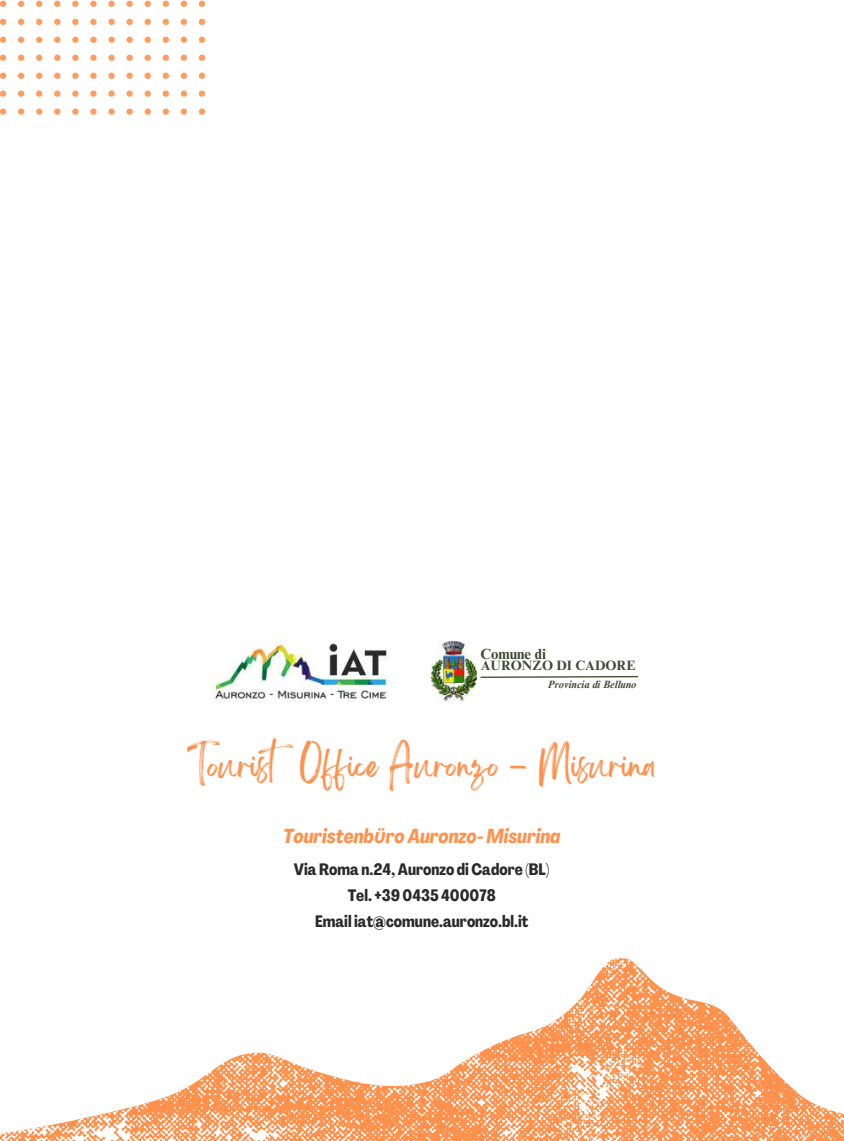
<style>
.page{position:relative;width:844px;height:1141px;background:#fff}
.page>*{position:absolute;margin:0;border:0;box-sizing:border-box;transform-origin:0 0}
.t1{font:29.22px "Brightwall";color:#ff914d}
.t2{font:italic 700 19.95px "Agrandir Tight";color:#ff914d}
.t3{font:700 16.28px/26.2px "Agrandir Tight";color:#2a2a2a;text-align:center}
.t4{font:700 14.7px "Times NRMT Pro";color:#414732}
.t5{font:700 13.47px "Times NRMT Pro";color:#414732}
.t6{font:italic 700 10.5px "Times NRMT Pro";color:#414732}
.s1{font-family:"Noto Sans"}
</style>
<div class="page">
<svg style="left:0;top:958px;width:843px;height:182px"></svg>
<div style="left:199px;top:108px;width:6px;height:7px;background:#ff9d61;border-radius:50%"></div>
<div style="left:181px;top:108px;width:6px;height:7px;background:#ff9d61;border-radius:50%"></div>
<div style="left:163px;top:108px;width:6px;height:7px;background:#ff9d61;border-radius:50%"></div>
<svg style="left:144px;top:108px;width:7px;height:7px"></svg>
<svg style="left:126px;top:108px;width:7px;height:7px"></svg>
<svg style="left:108px;top:108px;width:7px;height:7px"></svg>
<svg style="left:90px;top:108px;width:7px;height:7px"></svg>
<div style="left:199px;top:90px;width:6px;height:7px;background:#ff9d61;border-radius:50%"></div>
<div style="left:181px;top:90px;width:6px;height:7px;background:#ff9d61;border-radius:50%"></div>
<div style="left:163px;top:90px;width:6px;height:7px;background:#ff9d61;border-radius:50%"></div>
<svg style="left:144px;top:90px;width:7px;height:7px"></svg>
<svg style="left:126px;top:90px;width:7px;height:7px"></svg>
<svg style="left:108px;top:90px;width:7px;height:7px"></svg>
<svg style="left:90px;top:90px;width:7px;height:7px"></svg>
<svg style="left:199px;top:73px;width:6px;height:6px"></svg>
<svg style="left:181px;top:73px;width:6px;height:6px"></svg>
<svg style="left:163px;top:73px;width:6px;height:6px"></svg>
<div style="left:144px;top:73px;width:7px;height:6px;background:#ff9d61;border-radius:50%"></div>
<div style="left:126px;top:73px;width:7px;height:6px;background:#ff9d61;border-radius:50%"></div>
<div style="left:108px;top:73px;width:7px;height:6px;background:#ff9d61;border-radius:50%"></div>
<div style="left:90px;top:73px;width:7px;height:6px;background:#ff9d61;border-radius:50%"></div>
<svg style="left:199px;top:55px;width:6px;height:6px"></svg>
<svg style="left:181px;top:55px;width:6px;height:6px"></svg>
<svg style="left:163px;top:55px;width:6px;height:6px"></svg>
<div style="left:144px;top:55px;width:7px;height:6px;background:#ff9d61;border-radius:50%"></div>
<div style="left:126px;top:55px;width:7px;height:6px;background:#ff9d61;border-radius:50%"></div>
<div style="left:108px;top:55px;width:7px;height:6px;background:#ff9d61;border-radius:50%"></div>
<div style="left:90px;top:55px;width:7px;height:6px;background:#ff9d61;border-radius:50%"></div>
<svg style="left:199px;top:37px;width:6px;height:6px"></svg>
<svg style="left:181px;top:37px;width:6px;height:6px"></svg>
<svg style="left:163px;top:37px;width:6px;height:6px"></svg>
<div style="left:144px;top:37px;width:7px;height:6px;background:#ff9d61;border-radius:50%"></div>
<div style="left:126px;top:37px;width:7px;height:6px;background:#ff9d61;border-radius:50%"></div>
<div style="left:108px;top:37px;width:7px;height:6px;background:#ff9d61;border-radius:50%"></div>
<div style="left:90px;top:37px;width:7px;height:6px;background:#ff9d61;border-radius:50%"></div>
<svg style="left:199px;top:19px;width:6px;height:6px"></svg>
<svg style="left:181px;top:19px;width:6px;height:6px"></svg>
<svg style="left:163px;top:19px;width:6px;height:6px"></svg>
<div style="left:144px;top:19px;width:7px;height:6px;background:#ff9d61;border-radius:50%"></div>
<div style="left:126px;top:19px;width:7px;height:6px;background:#ff9d61;border-radius:50%"></div>
<div style="left:108px;top:19px;width:7px;height:6px;background:#ff9d61;border-radius:50%"></div>
<div style="left:90px;top:19px;width:7px;height:6px;background:#ff9d61;border-radius:50%"></div>
<svg style="left:199px;top:1px;width:6px;height:6px"></svg>
<svg style="left:181px;top:1px;width:6px;height:6px"></svg>
<svg style="left:163px;top:1px;width:6px;height:6px"></svg>
<div style="left:144px;top:1px;width:7px;height:6px;background:#ff9d61;border-radius:50%"></div>
<div style="left:126px;top:1px;width:7px;height:6px;background:#ff9d61;border-radius:50%"></div>
<div style="left:108px;top:1px;width:7px;height:6px;background:#ff9d61;border-radius:50%"></div>
<div style="left:90px;top:1px;width:7px;height:6px;background:#ff9d61;border-radius:50%"></div>
<svg style="left:72px;top:108px;width:7px;height:7px"></svg>
<div style="left:54px;top:108px;width:6px;height:7px;background:#ff9d61;border-radius:50%"></div>
<div style="left:36px;top:108px;width:6px;height:7px;background:#ff9d61;border-radius:50%"></div>
<div style="left:18px;top:108px;width:6px;height:7px;background:#ff9d61;border-radius:50%"></div>
<div style="left:0;top:108px;width:6px;height:7px;background:#ff9d61;border-radius:50%"></div>
<svg style="left:72px;top:90px;width:7px;height:7px"></svg>
<div style="left:54px;top:90px;width:6px;height:7px;background:#ff9d61;border-radius:50%"></div>
<div style="left:36px;top:90px;width:6px;height:7px;background:#ff9d61;border-radius:50%"></div>
<div style="left:18px;top:90px;width:6px;height:7px;background:#ff9d61;border-radius:50%"></div>
<div style="left:0;top:90px;width:6px;height:7px;background:#ff9d61;border-radius:50%"></div>
<div style="left:72px;top:73px;width:7px;height:6px;background:#ff9d61;border-radius:50%"></div>
<svg style="left:54px;top:73px;width:6px;height:6px"></svg>
<svg style="left:36px;top:73px;width:6px;height:6px"></svg>
<svg style="left:18px;top:73px;width:6px;height:6px"></svg>
<svg style="left:0;top:73px;width:6px;height:6px"></svg>
<div style="left:72px;top:55px;width:7px;height:6px;background:#ff9d61;border-radius:50%"></div>
<svg style="left:54px;top:55px;width:6px;height:6px"></svg>
<svg style="left:36px;top:55px;width:6px;height:6px"></svg>
<svg style="left:18px;top:55px;width:6px;height:6px"></svg>
<svg style="left:0;top:55px;width:6px;height:6px"></svg>
<div style="left:72px;top:37px;width:7px;height:6px;background:#ff9d61;border-radius:50%"></div>
<svg style="left:54px;top:37px;width:6px;height:6px"></svg>
<svg style="left:36px;top:37px;width:6px;height:6px"></svg>
<svg style="left:18px;top:37px;width:6px;height:6px"></svg>
<svg style="left:0;top:37px;width:6px;height:6px"></svg>
<div style="left:72px;top:19px;width:7px;height:6px;background:#ff9d61;border-radius:50%"></div>
<svg style="left:54px;top:19px;width:6px;height:6px"></svg>
<svg style="left:36px;top:19px;width:6px;height:6px"></svg>
<svg style="left:18px;top:19px;width:6px;height:6px"></svg>
<svg style="left:0;top:19px;width:6px;height:6px"></svg>
<div style="left:72px;top:1px;width:7px;height:6px;background:#ff9d61;border-radius:50%"></div>
<svg style="left:54px;top:1px;width:6px;height:6px"></svg>
<svg style="left:36px;top:1px;width:6px;height:6px"></svg>
<svg style="left:18px;top:1px;width:6px;height:6px"></svg>
<svg style="left:0;top:1px;width:6px;height:6px"></svg>
<img style="left:209px;top:635px;width:179px;height:68px">
<img style="left:431px;top:642px;width:45px;height:59px">
<svg style="left:480px;top:676px;width:159px;height:2px"></svg>
<p class="t4" style="left:480px;top:648px;width:67px">Comune di</p>
<p class="t5" style="left:480px;top:660px;width:156px">AURONZO DI CADORE</p>
<p class="t6" style="left:547px;top:680px;width:90px">Provincia di Belluno</p>
<h1 class="t1" style="left:187px;top:754px;width:470px">TouristOffice Auronzo - Misurina</h1>
<p class="t2" style="left:283px;top:828px;width:279px">Touristenb<span class="s1">ϋ</span>roAuronzo- Misurina</p>
<p class="t3" style="left:294px;top:857px;width:257px">ViaRoma n.24,Auronzo diCadore (BL)<br>Tel. +39 0435 400078<br>Email iat@comune.auronzo.bl.it</p>
</div>
